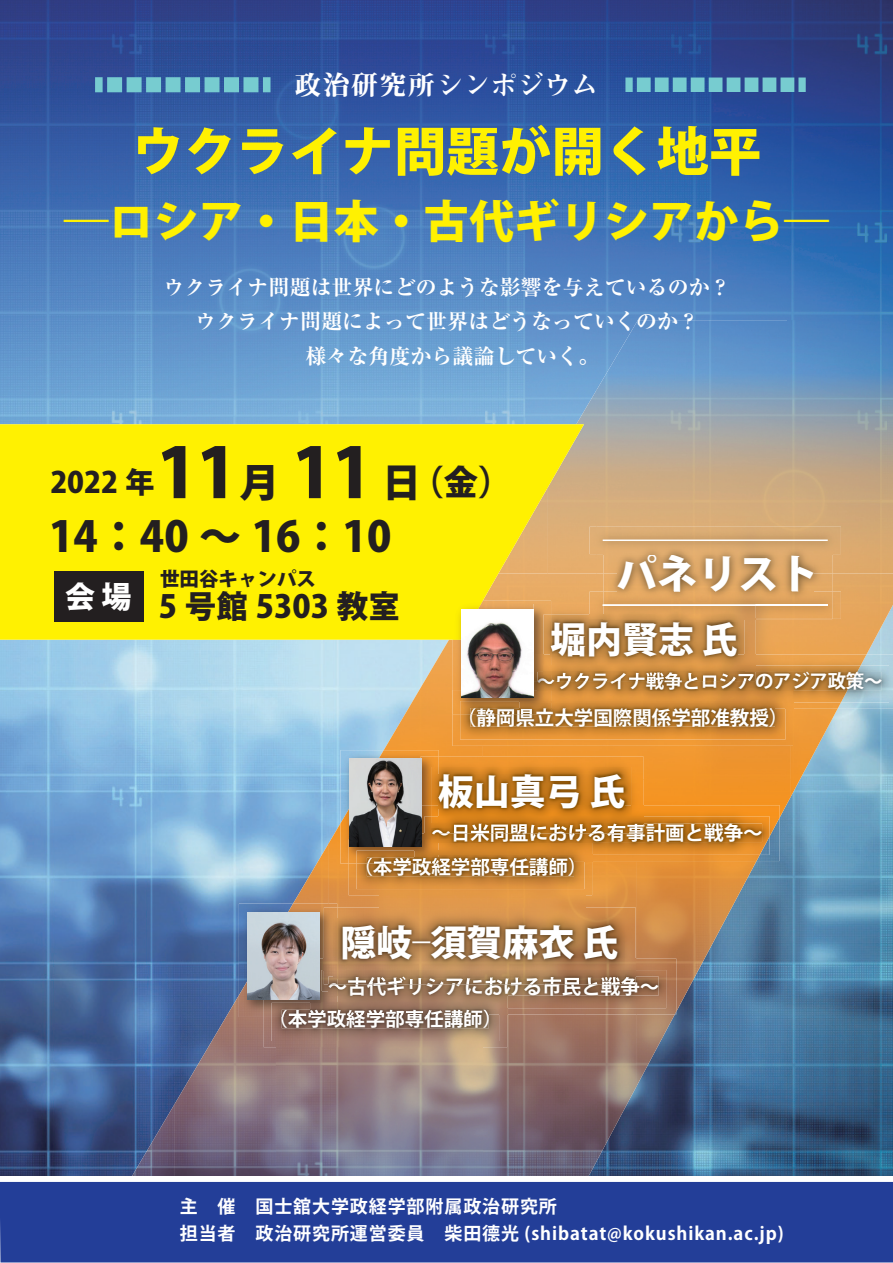
<style>
.page{position:relative;width:893px;height:1263px;background:#fff}
.page>*{position:absolute;margin:0;border:0;box-sizing:border-box;transform-origin:0 0}
.t1{font:800 68.55px "Koz Go Pro";color:#231f20}
.t2{font:800 52.5px "Koz Go Pr 6 N";color:#fff101}
.t3{font:800 45px "Koz Go Pr 6 N";color:#fff101}
.t4{font:800 42px "Koz Go Pro";color:#231f20}
.t5{font:800 40.5px "Koz Go Pro";color:#fff}
.t6{font:800 36px "Koz Go Pro";color:#fff}
.t7{font:800 31.5px "Koz Go Pro";color:#231f20}
.t8{font:800 29.1px "Koz Go Pro";color:#231f20}
.t9{font:27px "Midashi Min Pro MA31";letter-spacing:.025em;color:#fff}
.t10{font:700 expanded 21px/34.5px "Ryumin Pr 6 N";color:#fff;text-align:center}
.t11{font:700 19.5px "Koz Go Pro";color:#fff}
.t12{font:800 19.5px "Koz Go Pro";color:#231f20}
.t13{font:700 18.75px "Koz Go Pro";letter-spacing:-.01em;color:#fff}
.t14{font:700 18px/27px "Koz Go Pr 6 N";letter-spacing:.05em;color:#fff}
.s1{font-size:39.45px}
.s2{font-size:34.35px}
</style>
<div class="page">
<img style="left:0;top:640px;width:893px;height:536px">
<img style="left:0;top:0;width:788px;height:208px">
<img style="left:788px;top:0;width:105px;height:320px">
<img style="left:0;top:208px;width:525px;height:216px">
<img style="left:525px;top:208px;width:263px;height:157px">
<img style="left:584px;top:573px;width:20px;height:31px">
<img style="left:755px;top:573px;width:138px;height:81px">
<img style="left:384px;top:640px;width:98px;height:116px">
<img style="left:791px;top:709px;width:47px;height:89px">
<div style="left:482px;top:746px;width:309px;height:33px;background:#f09630"></div>
<img style="left:328px;top:823px;width:52px;height:84px">
<img style="left:637px;top:779px;width:154px;height:155px">
<img style="left:293px;top:843px;width:36px;height:60px">
<img style="left:585px;top:861px;width:52px;height:315px">
<div style="left:380px;top:895px;width:205px;height:12px;background:#e2984b"></div>
<img style="left:636px;top:934px;width:82px;height:103px">
<img style="left:174px;top:995px;width:103px;height:181px">
<img style="left:483px;top:1014px;width:102px;height:162px">
<img style="left:277px;top:1047px;width:206px;height:129px">
<img style="left:636px;top:1037px;width:27px;height:50px">
<img style="left:123px;top:1104px;width:52px;height:72px">
<img style="left:596px;top:320px;width:297px;height:253px">
<img style="left:547px;top:389px;width:50px;height:184px">
<div style="left:0;top:1177px;width:893px;height:86px;background:linear-gradient(to right,#f9fafc,#f9f9fc)"></div>
<div style="left:798px;top:78px;width:8px;height:14px;background:#77ccd0"></div>
<svg style="left:635px;top:78px;width:159px;height:14px;background:#65afc3"></svg>
<div style="left:625px;top:78px;width:8px;height:14px;background:#77ccd0"></div>
<div style="left:263px;top:77px;width:7px;height:15px;background:#77ccd0"></div>
<svg style="left:105px;top:77px;width:153px;height:15px;background:#66afc3"></svg>
<div style="left:95px;top:77px;width:8px;height:15px;background:#77ccd0"></div>
<img style="left:604px;top:554px;width:228px;height:37px">
<img style="left:618px;top:554px;width:196px;height:37px">
<svg style="left:0;top:424px;width:584px;height:216px;background:#fceb0a"></svg>
<div style="left:54px;top:571px;width:90px;height:50px;background:#231f20"></div>
<img style="left:590px;top:527px;width:251px;height:27px">
<hr style="left:603px;top:539px;width:225px;height:2px;background:#fff">
<img style="left:590px;top:591px;width:251px;height:28px">
<img style="left:604px;top:591px;width:228px;height:28px">
<hr style="left:603px;top:604px;width:225px;height:2px;background:#fff">
<div style="left:0;top:1182px;width:893px;height:80px;background:#233e98"></div>
<img style="left:349px;top:861px;width:243px;height:34px">
<img style="left:357px;top:861px;width:227px;height:28px">
<img style="left:367px;top:861px;width:207px;height:15px">
<img style="left:592px;top:805px;width:188px;height:56px">
<svg style="left:584px;top:855px;width:8px;height:6px"></svg>
<img style="left:439px;top:855px;width:145px;height:6px">
<img style="left:439px;top:858px;width:135px;height:3px">
<img style="left:592px;top:816px;width:177px;height:39px">
<img style="left:439px;top:842px;width:153px;height:13px">
<img style="left:439px;top:824px;width:323px;height:18px">
<img style="left:439px;top:756px;width:204px;height:49px">
<svg style="left:632px;top:805px;width:11px;height:19px"></svg>
<img style="left:439px;top:824px;width:204px;height:9px">
<img style="left:439px;top:767px;width:193px;height:57px">
<img style="left:439px;top:824px;width:193px;height:3px">
<img style="left:439px;top:774px;width:186px;height:34px">
<img style="left:264px;top:1014px;width:243px;height:33px">
<img style="left:272px;top:1014px;width:227px;height:27px">
<img style="left:282px;top:1014px;width:207px;height:14px">
<img style="left:507px;top:959px;width:169px;height:55px">
<svg style="left:499px;top:1008px;width:8px;height:6px"></svg>
<img style="left:337px;top:1008px;width:162px;height:6px">
<img style="left:337px;top:1010px;width:152px;height:4px">
<img style="left:507px;top:970px;width:159px;height:38px">
<img style="left:337px;top:995px;width:170px;height:13px">
<img style="left:337px;top:976px;width:322px;height:19px">
<img style="left:337px;top:907px;width:299px;height:52px">
<svg style="left:625px;top:959px;width:11px;height:17px"></svg>
<img style="left:337px;top:976px;width:299px;height:8px">
<img style="left:337px;top:918px;width:288px;height:58px">
<img style="left:337px;top:976px;width:288px;height:2px">
<img style="left:452px;top:690px;width:341px;height:56px">
<img style="left:460px;top:709px;width:325px;height:31px">
<img style="left:470px;top:709px;width:305px;height:18px">
<img style="left:866px;top:654px;width:27px;height:55px">
<img style="left:755px;top:654px;width:111px;height:55px">
<svg style="left:785px;top:702px;width:8px;height:7px"></svg>
<img style="left:520px;top:702px;width:265px;height:7px">
<img style="left:551px;top:708px;width:224px;height:1px">
<img style="left:861px;top:665px;width:28px;height:37px">
<img style="left:755px;top:665px;width:106px;height:37px">
<img style="left:551px;top:691px;width:242px;height:11px">
<img style="left:857px;top:672px;width:25px;height:18px">
<img style="left:551px;top:672px;width:306px;height:18px">
<img style="left:551px;top:690px;width:242px;height:1px">
<img style="left:551px;top:604px;width:204px;height:50px">
<img style="left:590px;top:604px;width:165px;height:15px">
<img style="left:603px;top:604px;width:152px;height:2px">
<svg style="left:744px;top:654px;width:11px;height:18px"></svg>
<img style="left:551px;top:672px;width:204px;height:9px">
<img style="left:551px;top:615px;width:193px;height:57px">
<img style="left:604px;top:615px;width:140px;height:5px">
<img style="left:552px;top:672px;width:192px;height:3px">
<img style="left:552px;top:622px;width:185px;height:34px">
<img style="left:453px;top:601px;width:98px;height:89px">
<img style="left:453px;top:601px;width:30px;height:39px">
<img style="left:453px;top:690px;width:67px;height:24px">
<img style="left:460px;top:701px;width:60px;height:13px">
<img style="left:470px;top:708px;width:81px;height:6px">
<img style="left:520px;top:708px;width:31px;height:1px">
<img style="left:534px;top:681px;width:3px;height:9px">
<svg style="left:520px;top:690px;width:31px;height:12px"></svg>
<img style="left:534px;top:675px;width:9px;height:6px">
<img style="left:543px;top:615px;width:8px;height:39px">
<img style="left:551px;top:622px;width:1px;height:32px">
<svg style="left:534px;top:654px;width:18px;height:21px"></svg>
<img style="left:461px;top:609px;width:73px;height:88px">
<img style="left:340px;top:750px;width:99px;height:113px">
<img style="left:349px;top:846px;width:66px;height:17px">
<img style="left:357px;top:850px;width:58px;height:13px">
<img style="left:367px;top:858px;width:72px;height:5px">
<img style="left:415px;top:850px;width:24px;height:8px">
<img style="left:415px;top:858px;width:24px;height:3px">
<img style="left:425px;top:850px;width:14px;height:5px">
<img style="left:421px;top:756px;width:18px;height:49px">
<img style="left:431px;top:767px;width:8px;height:38px">
<img style="left:438px;top:774px;width:1px;height:31px">
<svg style="left:415px;top:805px;width:24px;height:45px"></svg>
<img style="left:349px;top:759px;width:72px;height:87px">
<img style="left:239px;top:903px;width:98px;height:114px">
<img style="left:264px;top:1000px;width:47px;height:17px">
<img style="left:272px;top:1003px;width:39px;height:14px">
<img style="left:282px;top:1010px;width:55px;height:7px">
<img style="left:311px;top:1003px;width:26px;height:7px">
<img style="left:311px;top:1010px;width:26px;height:4px">
<img style="left:321px;top:1003px;width:16px;height:5px">
<img style="left:324px;top:907px;width:13px;height:52px">
<img style="left:334px;top:918px;width:3px;height:41px">
<svg style="left:311px;top:959px;width:26px;height:44px"></svg>
<img style="left:247px;top:913px;width:73px;height:87px">
<h3 class="t9" style="left:295px;top:64px;width:305px">政治研究所シンポジウム</h3>
<h2 class="t2" style="left:131px;top:122px;width:632px">ウクライナ問題が開く地平</h2>
<h3 class="t3" style="left:64px;top:196px;width:767px">―ロシア・日本・古代ギリシアから―</h3>
<p class="t10" style="left:164px;top:269px;width:568px">ウクライナ問題は世界にどのような影響を与えているのか？ウクライナ問題によって世界はどうなっていくのか？<br>様々な角度から議論していく。</p>
<h1 class="t1" style="left:157px;top:428px;width:357px">11<span class="s1">月</span> 11 <span class="s1">日</span><span class="s2">（金）</span></h1>
<h3 class="t4" style="left:49px;top:509px;width:344px">14：40 ～ 16：10</h3>
<h3 class="t7" style="left:65px;top:586px;width:336px"><sup>会</sup> <sup>場</sup> 5 号館 5303 教室</h3>
<h3 class="t8" style="left:50px;top:464px;width:106px">2022 年</h3>
<p class="t12" style="left:160px;top:566px;width:157px">世田谷キャンパス</p>
<h3 class="t5" style="left:617px;top:548px;width:204px">パネリスト</h3>
<h3 class="t6" style="left:550px;top:616px;width:189px">堀内賢志 氏</h3>
<p class="t13" style="left:537px;top:669px;width:347px">～ウクライナ戦争とロシアのアジア政策～</p>
<p class="t11" style="left:457px;top:705px;width:333px">（静岡県立大学国際関係学部准教授）</p>
<h3 class="t6" style="left:438px;top:768px;width:189px">板山真弓 氏</h3>
<p class="t11" style="left:431px;top:820px;width:333px">～日米同盟における有事計画と戦争～</p>
<p class="t11" style="left:353px;top:855px;width:235px">（本学政経学部専任講師）</p>
<h3 class="t6" style="left:340px;top:920px;width:279px">隠岐‒須賀麻衣 氏</h3>
<p class="t11" style="left:328px;top:974px;width:333px">～古代ギリシアにおける市民と戦争～</p>
<p class="t11" style="left:268px;top:1007px;width:236px">（本学政経学部専任講師）</p>
<p class="t14" style="left:180px;top:1193px;width:605px">主　催　国士舘大学政経学部附属政治研究所<br>担当者　政治研究所運営委員　柴田德光 (shibatat@kokushikan.ac.jp)</p>
</div>
